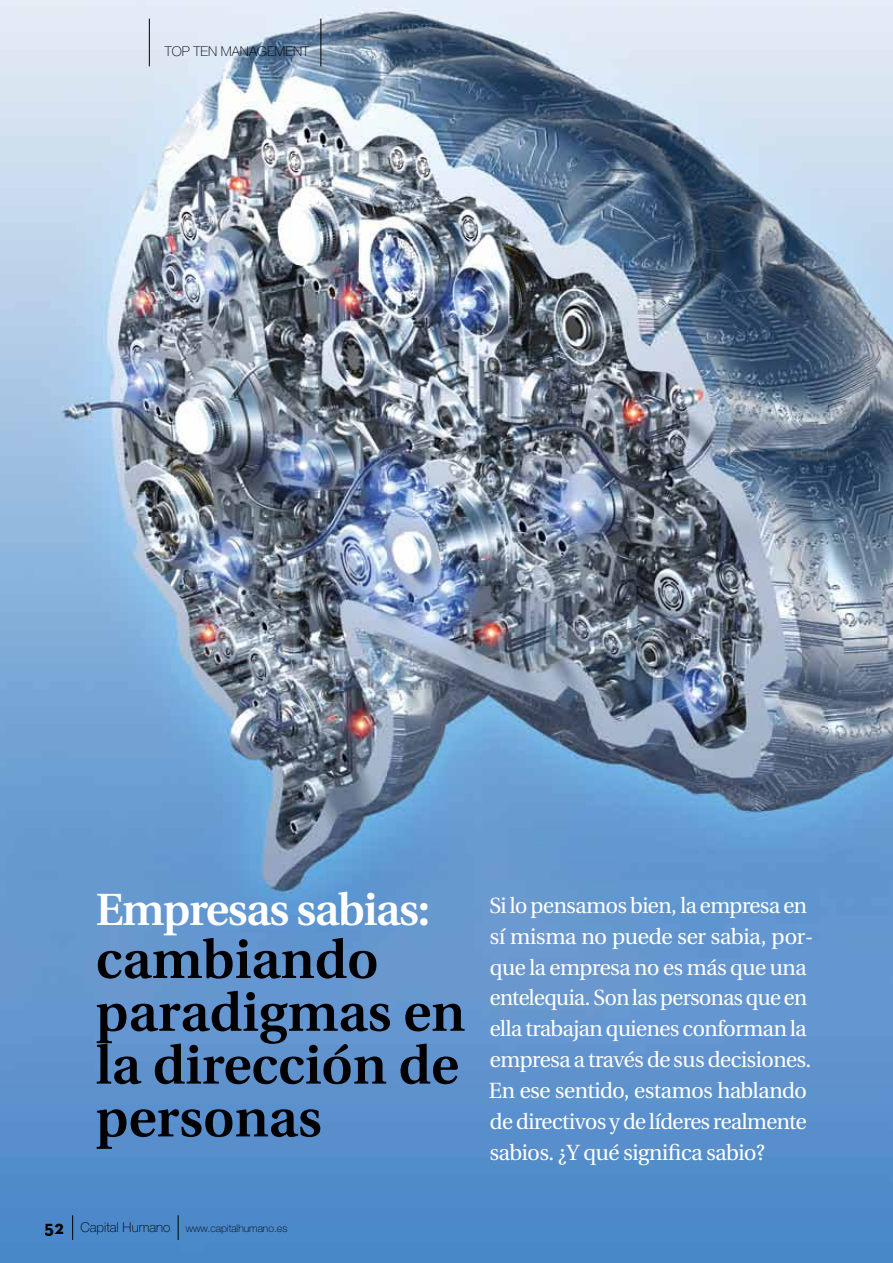
<style>
.page{position:relative;width:893px;height:1263px;background:#fff}
.page>*{position:absolute;margin:0;border:0;box-sizing:border-box;transform-origin:0 0}
.t1{font:600 54px/52.8px "Utopia";color:#000}
.t2{font:600 45px "Utopia";letter-spacing:-.03em;color:#fff}
.t3{font:28.5px/30.9px "Utopia Headline";letter-spacing:-.01em;color:#fff}
.t4{font:700 19.5px "Neutraface Text";color:#000}
.t5{font:100 13.5px "Helvetica Neue";color:#000}
.t6{font:100 10.5px "Helvetica Neue";color:#000}
</style>
<div class="page">
<img style="left:0;top:0;width:893px;height:1263px">
<hr style="left:149px;top:19px;width:1px;height:47px;background:#000">
<hr style="left:320px;top:19px;width:1px;height:47px;background:#000">
<svg style="left:72px;top:1215px;width:1px;height:25px"></svg>
<svg style="left:178px;top:1215px;width:1px;height:25px"></svg>
<p class="t5" style="left:165px;top:43px;width:146px">TOP TEN MANAGEMENT</p>
<h2 class="t2" style="left:96px;top:884px;width:336px">Empresas sabias:</h2>
<h1 class="t1" style="left:96px;top:934px;width:371px">cambiando paradigmas en la dirección de personas</h1>
<p class="t5" style="left:80px;top:1220px;width:92px">Capital Humano</p>
<p class="t4" style="left:45px;top:1214px;width:21px">52</p>
<p class="t6" style="left:186px;top:1222px;width:103px">www.capitalhumano.es</p>
<p class="t3" style="left:489px;top:890px;width:326px">Si lo pensamos bien, la empresa en sí misma no puede ser sabia, por&shy;que la empresa no es más que una entelequia. Son las personas que en ella trabajan quienes conforman la empresa a través de sus decisiones.<br>En ese sentido, estamos hablando de directivos y de líderes realmente sabios. ¿Y qué significa sabio?</p>
</div>
